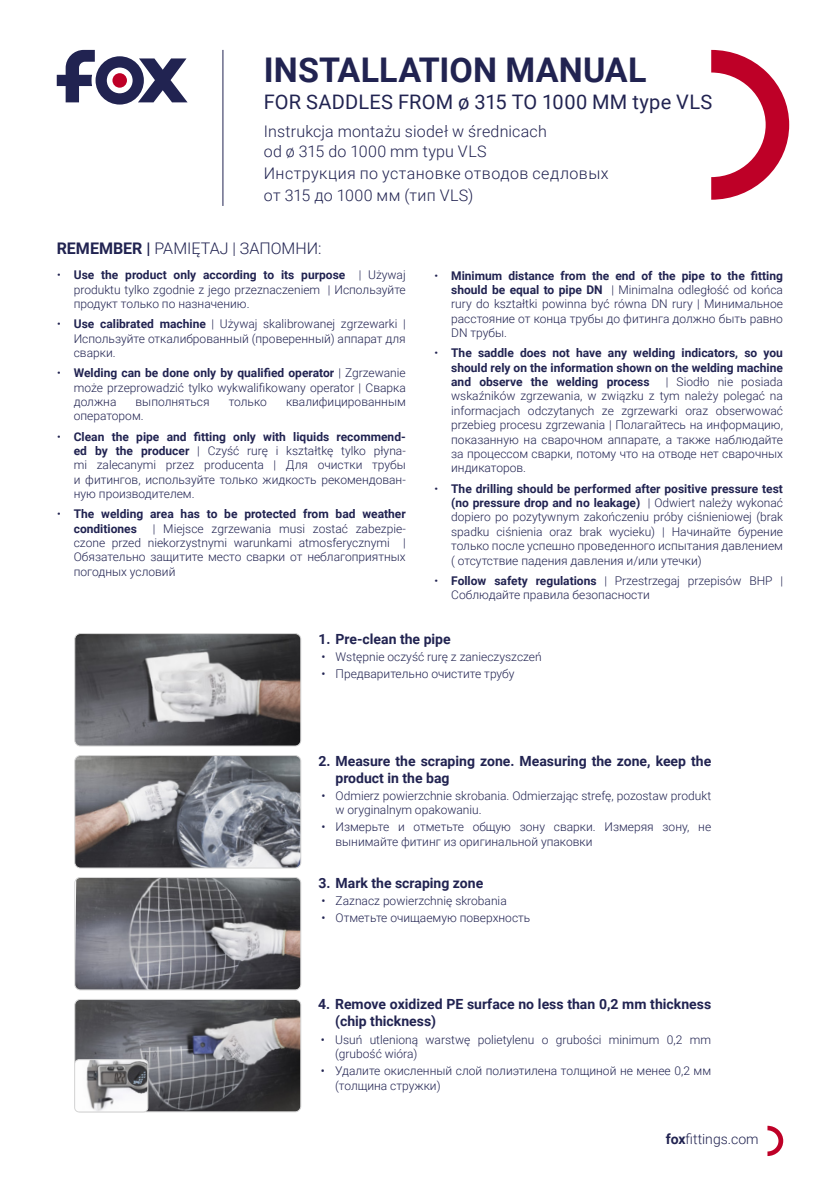
<style>
.page{position:relative;width:840px;height:1191px;background:#fff}
.page>*{position:absolute;margin:0;border:0;box-sizing:border-box;transform-origin:0 0}
.t1{font:700 34px "Roboto";letter-spacing:.005em;color:#212351}
.t2{font:20px "Roboto";letter-spacing:.01em;color:#212351}
.t3{font:300 16px/20px "Roboto";letter-spacing:.015em;color:#212351}
.t4{font:700 14px/17px "Roboto";color:#212351}
.t5{font:300 14px "Roboto";color:#212351}
.t6{font:300 12px/14.4px "Roboto";color:#212351;text-align:justify}
.t7{font:700 12px/14.4px "Roboto";color:#212351}
.s1{font-weight:700}
.s2{font-weight:400}
</style>
<div class="page">
<hr style="left:222px;top:50px;width:1px;height:156px;background:#212351">
<svg style="left:57px;top:50px;width:130px;height:55px"></svg>
<div style="left:112px;top:73px;width:15px;height:15px;background:#be0027;border-radius:50%"></div>
<svg style="left:711px;top:50px;width:77px;height:150px"></svg>
<img style="left:76px;top:757px;width:224px;height:111px">
<div style="left:74px;top:755px;width:227px;height:113px;border:1px solid #d6d6d6;border-radius:6px"></div>
<img style="left:76px;top:635px;width:224px;height:111px">
<div style="left:74px;top:633px;width:227px;height:113px;border:1px solid #d6d6d6;border-radius:6px"></div>
<img style="left:76px;top:879px;width:224px;height:111px">
<div style="left:74px;top:877px;width:227px;height:113px;border:1px solid #d6d6d6;border-radius:6px"></div>
<img style="left:76px;top:1001px;width:224px;height:110px">
<div style="left:74px;top:999px;width:227px;height:113px;border:1px solid #d6d6d6;border-radius:6px"></div>
<svg style="left:767px;top:1125px;width:15px;height:31px"></svg>
<img style="left:75px;top:1059px;width:73px;height:53px">
<div style="left:74px;top:1059px;width:74px;height:53px;border:1px solid #d6d6d6;border-radius:4px"></div>
<h1 class="t1" style="left:264px;top:47px;width:384px">INSTALLATION MANUAL</h1>
<h2 class="t2" style="left:264px;top:88px;width:449px">FOR SADDLES FROM ø 315 TO 1000 MM type VLS</h2>
<h3 class="t3" style="left:264px;top:120px;width:284px">Instrukcja montażu siodeł w średnicach od ø 315 do 1000 mm typu VLS</h3>
<h3 class="t3" style="left:264px;top:161px;width:346px;line-height:22px">Инструкция по установке отводов седловых от 315 до 1000 мм (тип VLS)</h3>
<h3 class="t3" style="left:57px;top:237px;width:266px"><span class="s1">REMEMBER |</span> PAMIĘTAJ | ЗАПОМНИ:</h3>
<p class="t6" style="left:74px;top:267px;width:333px"><span class="s1">Use the product only according to its purpose</span> | Używaj produktu tylko zgodnie z jego przeznaczeniem | Используйте продукт только по назначению.</p>
<p class="t6" style="left:74px;top:316px;width:333px"><span class="s1">Use calibrated machine</span> | Używaj skalibrowanej zgrzewarki | Используйте откалиброванный (проверенный) аппарат для сварки.</p>
<p class="t6" style="left:74px;top:365px;width:333px"><span class="s1">Welding can be done only by qualified operator</span> | Zgrzewanie może przeprowadzić tylko wykwalifikowany operator | Сварка должна</p>
<p class="t6" style="left:135px;top:394px;width:75px">выполняться</p>
<p class="t6" style="left:229px;top:394px;width:40px">только</p>
<p class="t6" style="left:286px;top:394px;width:121px">квалифицированным</p>
<p class="t6" style="left:74px;top:408px;width:71px">оператором.</p>
<p class="t6" style="left:74px;top:428px;width:333px"><span class="s1">Clean the pipe and fitting only with liquids recommend&shy;ed by the producer</span> | Czyść rurę i kształtkę tylko płyna&shy;mi zalecanymi przez producenta | Для очистки трубы и фитингов, используйте только жидкость рекомендован&shy;ную производителем.</p>
<p class="t7" style="left:74px;top:506px;width:333px">The welding area has to be protected from bad weather conditiones</p>
<p class="t6" style="left:74px;top:521px;width:333px;text-indent:79px">| Miejsce zgrzewania musi zostać zabezpie&shy;czone przed niekorzystnymi warunkami atmosferycznymi | Обязательно защитите место сварки от неблагоприятных погодных условий</p>
<p class="t6" style="left:451px;top:268px;width:333px"><span class="s1">Minimum distance from the end of the pipe to the fitting should be equal to pipe DN</span> | Minimalna odległość od końca rury do kształtki powinna być równa DN rury | Минимальное расстояние от конца трубы до фитинга должно быть равно DN трубы.</p>
<p class="t7" style="left:451px;top:345px;width:333px;text-align:justify">The saddle does not have any welding indicators, so you should rely on the information shown on the welding machine and observe the welding process</p>
<p class="t6" style="left:451px;top:374px;width:333px;text-indent:214px">| Siodło nie posiada wskaźników zgrzewania, w związku z tym należy polegać na informacjach odczytanych ze zgrzewarki oraz obserwować przebieg procesu zgrzewania | Полагайтесь на информацию, показанную на сварочном аппарате, а также наблюдайте за процессом сварки, потому что на отводе нет сварочных индикаторов.</p>
<p class="t6" style="left:451px;top:480px;width:333px"><span class="s1">The drilling should be performed after positive pressure test (no pressure drop and no leakage)</span> | Odwiert należy wykonać dopiero po pozytywnym zakończeniu próby ciśnieniowej (brak spadku ciśnienia oraz brak wycieku) | Начинайте бурение только после успешно проведенного испытания давлением ( отсутствие падения давления и/или утечки)</p>
<p class="t6" style="left:451px;top:573px;width:333px"><span class="s1">Follow safety regulations</span> | Przestrzegaj przepisów BHP |<br>Соблюдайте правила безопасности</p>
<p class="t4" style="left:318px;top:629px;width:134px">1. Pre-clean the pipe</p>
<p class="t6" style="left:321px;top:649px;width:222px"><span class="s2">•</span> Wstępnie oczyść rurę z zanieczyszczeń</p>
<p class="t6" style="left:321px;top:666px;width:195px"><span class="s2">•</span> Предварительно очистите трубу</p>
<p class="t4" style="left:335px;top:751px;width:377px;text-indent:-17px">2. Measure the scraping zone. Measuring the zone, keep the product in the bag</p>
<p class="t6" style="left:335px;top:788px;width:377px;text-indent:-14px"><span class="s2">•</span> Odmierz powierzchnie skrobania. Odmierzając strefę, pozostaw produkt w oryginalnym opakowaniu.</p>
<p class="t6" style="left:335px;top:819px;width:377px;text-indent:-14px"><span class="s2">•</span> Измерьте и отметьте общую зону сварки. Измеряя зону, не вынимайте фитинг из оригинальной упаковки</p>
<p class="t4" style="left:318px;top:873px;width:166px">3. Mark the scraping zone</p>
<p class="t6" style="left:321px;top:893px;width:187px"><span class="s2">•</span> Zaznacz powierzchnię skrobania</p>
<p class="t6" style="left:321px;top:910px;width:210px"><span class="s2">•</span> Отметьте очищаемую поверхность</p>
<p class="t4" style="left:335px;top:995px;width:377px;text-indent:-17px">4. Remove oxidized PE surface no less than 0,2 mm thickness (chip thickness)</p>
<p class="t6" style="left:335px;top:1031px;width:377px;text-indent:-14px"><span class="s2">•</span> Usuń utlenioną warstwę polietylenu o grubości minimum 0,2 mm (grubość wióra)</p>
<p class="t6" style="left:335px;top:1063px;width:377px;text-indent:-14px"><span class="s2">•</span> Удалите окисленный слой полиэтилена толщиной не менее 0,2 мм (толщина стружки)</p>
<p class="t5" style="left:665px;top:1129px;width:94px"><span class="s1">fox</span>fittings.com</p>
</div>
